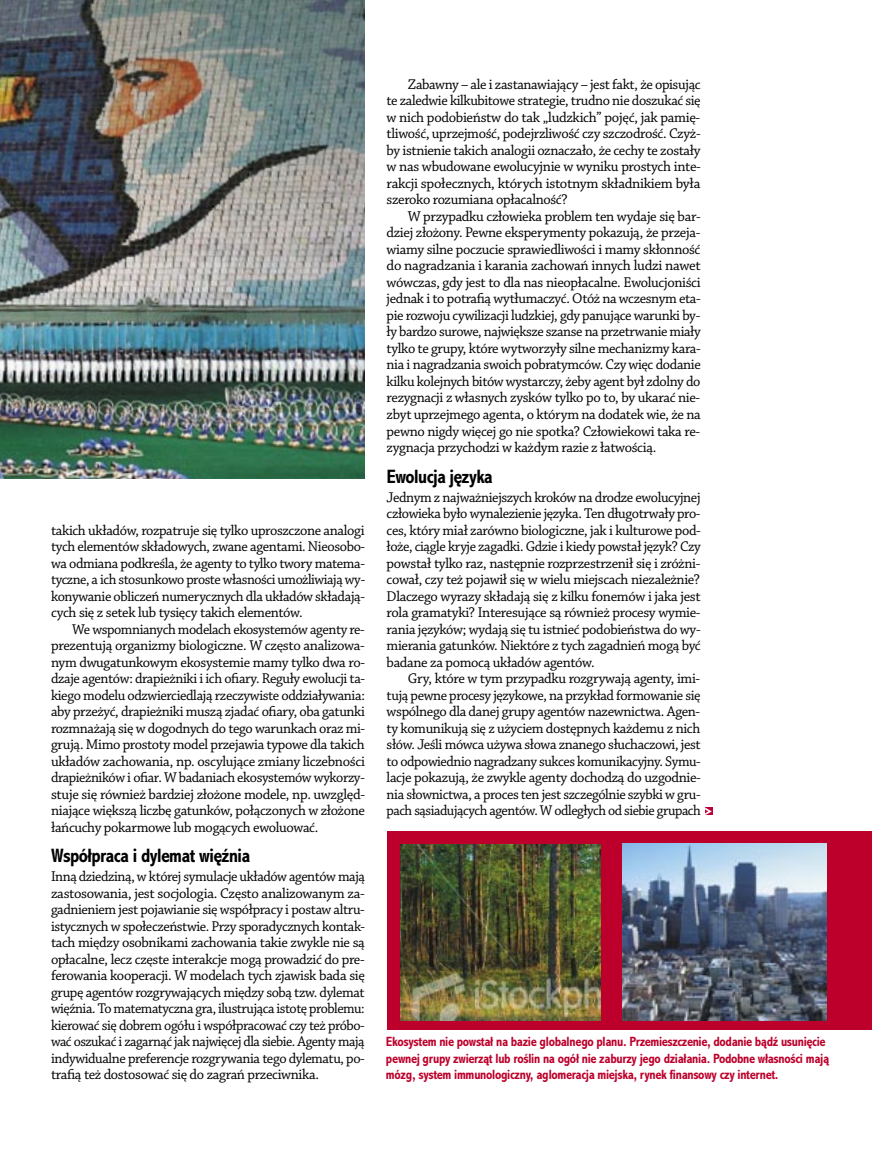
<style>
.page{position:relative;width:872px;height:1157px;background:#fff}
.page>*{position:absolute;margin:0;border:0;box-sizing:border-box;transform-origin:0 0}
.t1{font:700 condensed 19.5px "AG Abadi MT Pl";letter-spacing:-.025em;color:#000}
.t2{font:14.85px/16.5px "Chaparral Pro";letter-spacing:-.025em;color:#000;text-align:justify}
.t3{font:14.85px/16.5px "Chaparral Pro";letter-spacing:-.025em;color:#000;text-align:justify;scale:.96 1}
.t4{font:700 condensed 13.5px/16.5px "AG Abadi MT Pl";letter-spacing:-.02em;color:#bd002b}
</style>
<div class="page">
<div style="left:387px;top:831px;width:485px;height:198px;background:#bd002b"></div>
<img style="left:0;top:0;width:365px;height:479px">
<img style="left:401px;top:845px;width:199px;height:175px">
<img style="left:622px;top:843px;width:204px;height:177px">
<div style="left:705px;top:807px;width:8px;height:8px;background:#bd0038"></div>
<svg style="left:705px;top:807px;width:7px;height:8px"></svg>
<p class="t2" style="left:51px;top:522px;width:316px">takich układów, rozpatruje się tylko uproszczone analogi tych elementów składowych, zwane agentami. Nieosobo&shy;wa odmiana podkreśla, że agenty to tylko twory matema&shy;tyczne, a ich stosunkowo proste własności umożliwiają wy&shy;konywanie obliczeń numerycznych dla układów składają&shy;cych się z setek lub tysięcy takich elementów.</p>
<p class="t3" style="left:51px;top:621px;width:329px;text-indent:21px">We wspomnianych modelach ekosystemów agenty re&shy;prezentują organizmy biologiczne. W często analizowa&shy;nym dwugatunkowym ekosystemie mamy tylko dwa ro&shy;dzaje agentów: drapieżniki i ich ofiary. Reguły ewolucji ta&shy;kiego modelu odzwierciedlają rzeczywiste oddziaływania: aby przeżyć, drapieżniki muszą zjadać ofiary, oba gatunki rozmnażają się w dogodnych do tego warunkach oraz mi&shy;grują. Mimo prostoty model przejawia typowe dla takich układów zachowania, np. oscylujące zmiany liczebności drapieżników i ofiar. W badaniach ekosystemów wykorzy&shy;stuje się również bardziej złożone modele, np. uwzględ&shy;niające większą liczbę gatunków, połączonych w złożone łańcuchy pokarmowe lub mogących ewoluować.</p>
<h1 class="t1" style="left:51px;top:845px;width:201px">Współpraca i dylemat więźnia</h1>
<p class="t3" style="left:51px;top:869px;width:329px">Inną dziedziną, w której symulacje układów agentów mają zastosowania, jest socjologia. Często analizowanym za&shy;gadnieniem jest pojawianie się współpracy i postaw altru&shy;istycznych w społeczeństwie. Przy sporadycznych kontak&shy;tach między osobnikami zachowania takie zwykle nie są opłacalne, lecz częste interakcje mogą prowadzić do pre&shy;ferowania kooperacji. W modelach tych zjawisk bada się grupę agentów rozgrywających między sobą tzw. dylemat więźnia. To matematyczna gra, ilustrująca istotę problemu: kierować się dobrem ogółu i współpracować czy też próbo&shy;wać oszukać i zagarnąć jak najwięcej dla siebie. Agenty mają indywidualne preferencje rozgrywania tego dylematu, po&shy;trafią też dostosować się do zagrań przeciwnika.</p>
<p class="t2" style="left:387px;top:76px;width:316px;text-indent:21px">Zabawny – ale i zastanawiający – jest fakt, że opisując te zaledwie kilkubitowe strategie, trudno nie doszukać się w nich podobieństw do tak „ludzkich” pojęć, jak pamię&shy;tliwość, uprzejmość, podejrzliwość czy szczodrość. Czyż&shy;by istnienie takich analogii oznaczało, że cechy te zostały w nas wbudowane ewolucyjnie w wyniku prostych inte&shy;rakcji społecznych, których istotnym składnikiem była szeroko rozumiana opłacalność?</p>
<p class="t2" style="left:387px;top:208px;width:316px;text-indent:21px">W przypadku człowieka problem ten wydaje się bar&shy;dziej złożony. Pewne eksperymenty pokazują, że przeja&shy;wiamy silne poczucie sprawiedliwości i mamy skłonność do nagradzania i karania zachowań innych ludzi nawet wówczas, gdy jest to dla nas nieopłacalne. Ewolucjoniści jednak i to potrafią wytłumaczyć. Otóż na wczesnym eta&shy;pie rozwoju cywilizacji ludzkiej, gdy panujące warunki by&shy;ły bardzo surowe, największe szanse na przetrwanie miały tylko te grupy, które wytworzyły silne mechanizmy kara&shy;nia i nagradzania swoich pobratymców. Czy więc dodanie kilku kolejnych bitów wystarczy, żeby agent był zdolny do rezygnacji z własnych zysków tylko po to, by ukarać nie&shy;zbyt uprzejmego agenta, o którym na dodatek wie, że na pewno nigdy więcej go nie spotka? Człowiekowi taka re&shy;zygnacja przychodzi w każdym razie z łatwością.</p>
<h1 class="t1" style="left:387px;top:465px;width:108px">Ewolucja języka</h1>
<p class="t2" style="left:387px;top:489px;width:316px">Jednym z najważniejszych kroków na drodze ewolucyjnej człowieka było wynalezienie języka. Ten długotrwały pro&shy;ces, który miał zarówno biologiczne, jak i kulturowe pod&shy;łoże, ciągle kryje zagadki. Gdzie i kiedy powstał język? Czy powstał tylko raz, następnie rozprzestrzenił się i zróżni&shy;cował, czy też pojawił się w wielu miejscach niezależnie?<br>Dlaczego wyrazy składają się z kilku fonemów i jaka jest rola gramatyki? Interesujące są również procesy wymie&shy;rania języków; wydają się tu istnieć podobieństwa do wy&shy;mierania gatunków. Niektóre z tych zagadnień mogą być badane za pomocą układów agentów.</p>
<p class="t2" style="left:387px;top:670px;width:316px;text-indent:21px">Gry, które w tym przypadku rozgrywają agenty, imi&shy;tują pewne procesy językowe, na przykład formowanie się wspólnego dla danej grupy agentów nazewnictwa. Agen&shy;ty komunikują się z użyciem dostępnych każdemu z nich słów. Jeśli mówca używa słowa znanego słuchaczowi, jest to odpowiednio nagradzany sukces komunikacyjny. Symu&shy;lacje pokazują, że zwykle agenty dochodzą do uzgodnie&shy;nia słownictwa, a proces ten jest szczególnie szybki w gru&shy;pach sąsiadujących agentów. W odległych od siebie grupach</p>
<p class="t4" style="left:386px;top:1033px;width:444px">Ekosystem nie powstał na bazie globalnego planu. Przemieszczenie, dodanie bądź usunięcie pewnej grupy zwierząt lub roślin na ogół nie zaburzy jego działania. Podobne własności mają mózg, system immunologiczny, aglomeracja miejska, rynek finansowy czy internet.</p>
</div>
